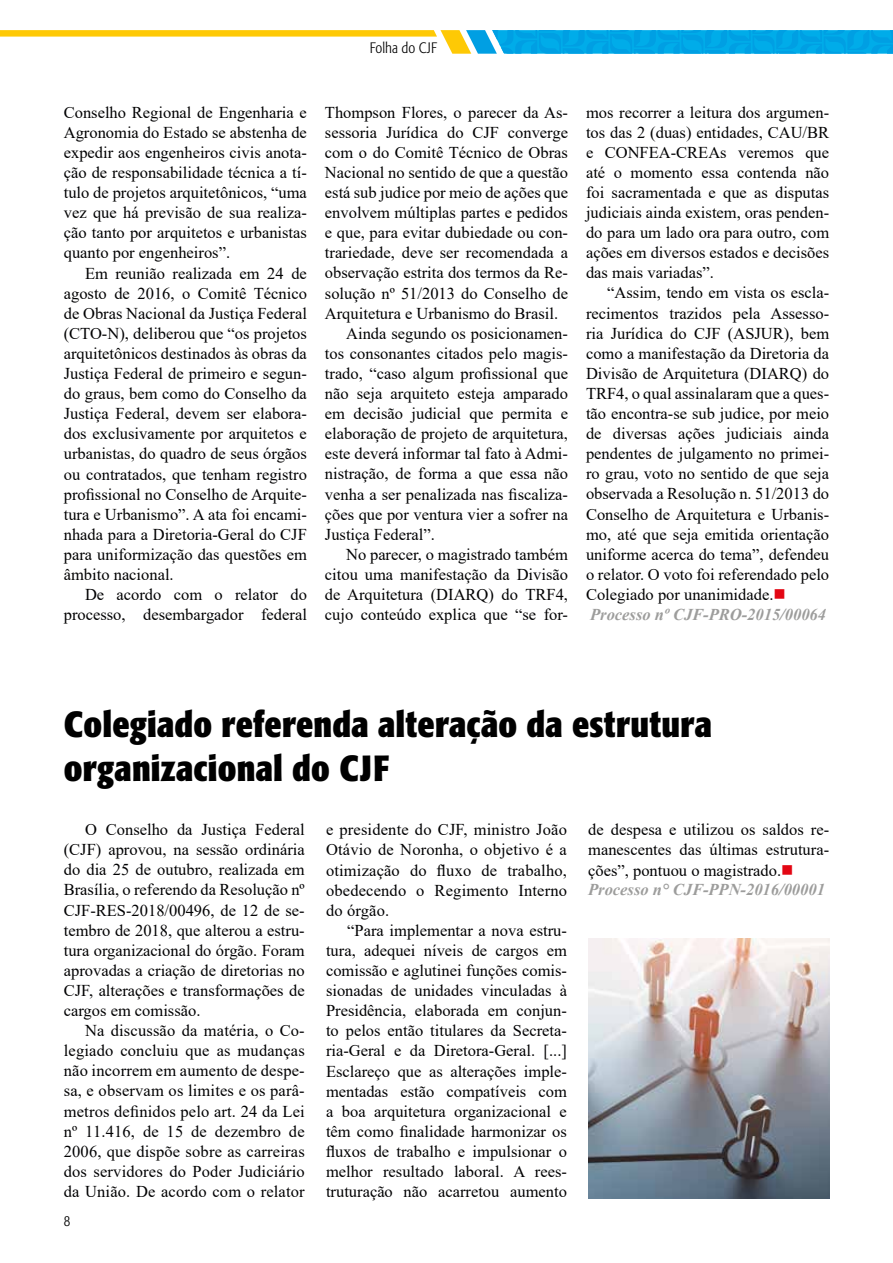
<style>
.page{position:relative;width:893px;height:1263px;background:#fff}
.page>*{position:absolute;margin:0;border:0;box-sizing:border-box;transform-origin:0 0}
.t1{font:700 condensed 36px/43.2px "Formata";letter-spacing:.005em;color:#000}
.t2{font:16.5px/20.1px "Times New Roman";color:#020203;text-align:justify}
.t3{font:300 condensed 15px "Formata";color:#000}
.s1{color:#e30613}
.s2{font-weight:700;font-style:italic;color:#9d9d9c}
</style>
<div class="page">
<svg style="left:0;top:30px;width:893px;height:24px"></svg>
<img style="left:588px;top:939px;width:241px;height:260px">
<p class="t3" style="left:370px;top:39px;width:69px">Folha do CJF</p>
<p class="t2" style="left:64px;top:102px;width:245px">Conselho Regional de Engenharia e Agronomia do Estado se abstenha de expedir aos engenheiros civis anota&shy;ção de responsabilidade técnica a tí&shy;tulo de projetos arquitetônicos, “uma vez que há previsão de sua realiza&shy;ção tanto por arquitetos e urbanistas quanto por engenheiros”.</p>
<p class="t2" style="left:64px;top:262px;width:245px;text-indent:21px">Em reunião realizada em 24 de agosto de 2016, o Comitê Técnico de Obras Nacional da Justiça Federal (CTO-N), deliberou que “os projetos arquitetônicos destinados às obras da Justiça Federal de primeiro e segun&shy;do graus, bem como do Conselho da Justiça Federal, devem ser elabora&shy;dos exclusivamente por arquitetos e urbanistas, do quadro de seus órgãos ou contratados, que tenham registro profissional no Conselho de Arquite&shy;tura e Urbanismo”. A ata foi encami&shy;nhada para a Diretoria-Geral do CJF para uniformização das questões em âmbito nacional.</p>
<p class="t2" style="left:64px;top:584px;width:245px;text-align:right">De acordo com o relator do processo, desembargador federal</p>
<p class="t2" style="left:325px;top:102px;width:245px">Thompson Flores, o parecer da As-</p>
<p class="t2" style="left:325px;top:122px;width:245px">sessoria Jurídica do CJF converge</p>
<p class="t2" style="left:325px;top:142px;width:245px">com o do Comitê Técnico de Obras</p>
<p class="t2" style="left:325px;top:162px;width:245px">Nacional no sentido de que a questão</p>
<p class="t2" style="left:325px;top:182px;width:245px">está sub judice por meio de ações que</p>
<p class="t2" style="left:325px;top:202px;width:245px">envolvem múltiplas partes e pedidos</p>
<p class="t2" style="left:325px;top:222px;width:245px">e que, para evitar dubiedade ou con-</p>
<p class="t2" style="left:325px;top:242px;width:245px">trariedade, deve ser recomendada a</p>
<p class="t2" style="left:325px;top:262px;width:245px">observação estrita dos termos da Re-</p>
<p class="t2" style="left:325px;top:282px;width:245px">solução nº 51/2013 do Conselho de</p>
<p class="t2" style="left:325px;top:303px;width:235px">Arquitetura e Urbanismo do Brasil.</p>
<p class="t2" style="left:346px;top:323px;width:223px">Ainda segundo os posicionamen-</p>
<p class="t2" style="left:325px;top:343px;width:245px">tos consonantes citados pelo magis-</p>
<p class="t2" style="left:325px;top:363px;width:245px">trado, “caso algum profissional que</p>
<p class="t2" style="left:325px;top:383px;width:245px">não seja arquiteto esteja amparado</p>
<p class="t2" style="left:325px;top:403px;width:245px">em decisão judicial que permita e</p>
<p class="t2" style="left:325px;top:423px;width:245px">elaboração de projeto de arquitetura,</p>
<p class="t2" style="left:325px;top:443px;width:245px">este deverá informar tal fato à Admi-</p>
<p class="t2" style="left:325px;top:463px;width:245px">nistração, de forma a que essa não</p>
<p class="t2" style="left:325px;top:483px;width:245px">venha a ser penalizada nas fiscaliza-</p>
<p class="t2" style="left:325px;top:504px;width:245px">ções que por ventura vier a sofrer na</p>
<p class="t2" style="left:325px;top:524px;width:111px">Justiça Federal”.</p>
<p class="t2" style="left:346px;top:544px;width:223px">No parecer, o magistrado também</p>
<p class="t2" style="left:325px;top:564px;width:245px">citou uma manifestação da Divisão</p>
<p class="t2" style="left:325px;top:584px;width:245px">de Arquitetura (DIARQ) do TRF4,</p>
<p class="t2" style="left:325px;top:604px;width:245px">cujo conteúdo explica que “se for-</p>
<p class="t2" style="left:586px;top:101px;width:245px">mos recorrer a leitura dos argumen&shy;tos das 2 (duas) entidades, CAU/BR e CONFEA-CREAs veremos que até o momento essa contenda não foi sacramentada e que as disputas judiciais ainda existem, oras penden&shy;do para um lado ora para outro, com ações em diversos estados e decisões das mais variadas”.</p>
<p class="t2" style="left:586px;top:282px;width:245px;text-align:left;text-indent:21px">“Assim, tendo em vista os escla&shy;recimentos trazidos pela Assesso&shy;ria Jurídica do CJF (ASJUR), bem como a manifestação da Diretoria da Divisão de Arquitetura (DIARQ) do TRF4, o qual assinalaram que a ques&shy;tão encontra-se sub judice, por meio de diversas ações judiciais ainda pendentes de julgamento no primei&shy;ro grau, voto no sentido de que seja observada a Resolução n. 51/2013 do Conselho de Arquitetura e Urbanis&shy;mo, até que seja emitida orientação uniforme acerca do tema”, defendeu o relator. O voto foi referendado pelo Colegiado por unanimidade.<span class="s1">■ </span><span class="s2">Processo nº CJF-PRO-2015/00064</span></p>
<h1 class="t1" style="left:64px;top:703px;width:650px">Colegiado referenda alteração da estrutura organizacional do CJF</h1>
<p class="t2" style="left:326px;top:819px;width:242px">e presidente do CJF, ministro João Otávio de Noronha, o objetivo é a otimização do fluxo de trabalho, obedecendo o Regimento Interno do órgão.</p>
<p class="t2" style="left:326px;top:920px;width:242px;text-indent:21px">“Para implementar a nova estru&shy;tura, adequei níveis de cargos em comissão e aglutinei funções comis&shy;sionadas de unidades vinculadas à Presidência, elaborada em conjun&shy;to pelos então titulares da Secreta&shy;ria-Geral e da Diretora-Geral. [...] Esclareço que as alterações imple&shy;mentadas estão compatíveis com a boa arquitetura organizacional e têm como finalidade harmonizar os fluxos de trabalho e impulsionar o melhor resultado laboral. A rees&shy;truturação não acarretou aumento</p>
<p class="t2" style="left:64px;top:819px;width:242px;text-indent:21px">O Conselho da Justiça Federal (CJF) aprovou, na sessão ordinária do dia 25 de outubro, realizada em Brasília, o referendo da Resolução nº CJF-RES-2018/00496, de 12 de se&shy;tembro de 2018, que alterou a estru&shy;tura organizacional do órgão. Foram aprovadas a criação de diretorias no CJF, alterações e transformações de cargos em comissão.</p>
<p class="t2" style="left:64px;top:1020px;width:242px;text-indent:21px">Na discussão da matéria, o Co&shy;legiado concluiu que as mudanças não incorrem em aumento de despe&shy;sa, e observam os limites e os parâ&shy;metros definidos pelo art. 24 da Lei nº 11.416, de 15 de dezembro de 2006, que dispõe sobre as carreiras dos servidores do Poder Judiciário da União. De acordo com o relator</p>
<p class="t2" style="left:588px;top:819px;width:242px;text-align:left">de despesa e utilizou os saldos re&shy;manescentes das últimas estrutura&shy;ções”, pontuou o magistrado.<span class="s1">■ </span><span class="s2">Processo n° CJF-PPN-2016/00001</span></p>
<p class="t3" style="left:64px;top:1212px;width:8px">8</p>
</div>
